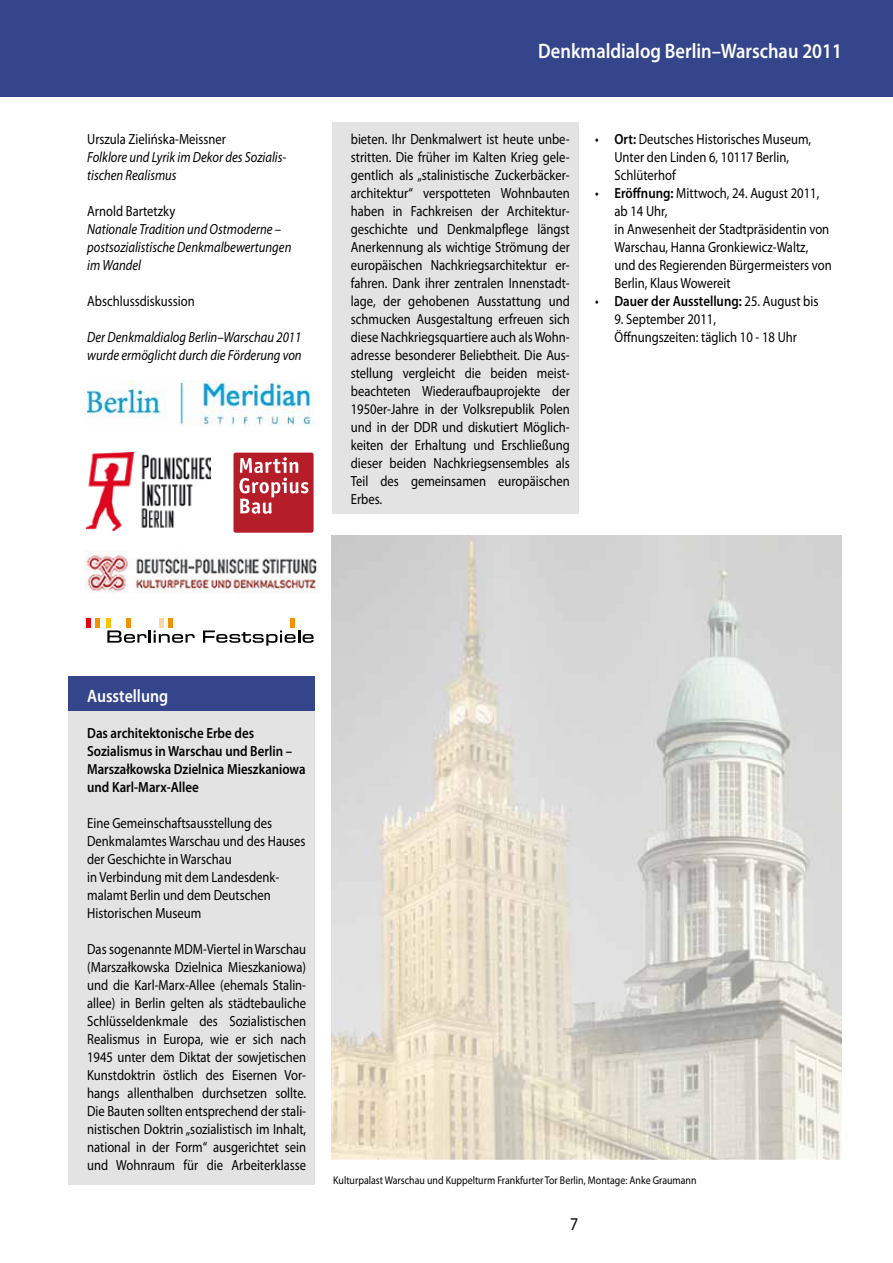
<style>
.page{position:relative;width:893px;height:1263px;background:#fff}
.page>*{position:absolute;margin:0;border:0;box-sizing:border-box;transform-origin:0 0}
.Überschrift{font:600 21px "Myriad Pro";color:#fff;scale:.88 1}
.t1{font:600 18px "Myriad Pro";color:#fff;scale:.88 1}
.t2{font:18px "Myriad Pro";color:#000;scale:.88 1}
.Fließtext_deutsch_Fl{font:14.7px/18px "Myriad Pro";color:#000;scale:.86 1}
.Fließtext_deutsch_Fl-2{font:italic 14.7px/18px "Myriad Pro";color:#000;scale:.86 1}
.Fließtext_deutsch_Fl-3{font:600 14.7px/18px "Myriad Pro";color:#000;scale:.88 1}
.Bildunterschrift{font:11.25px "Myriad Pro";color:#000;scale:.88 1}
.s1{font-weight:600}
.s2{font-weight:400}
</style>
<div class="page">
<div style="left:68px;top:696px;width:247px;height:488px;background:#e3e3e3"></div>
<div style="left:68px;top:677px;width:247px;height:34px;background:#35458b"></div>
<div style="left:332px;top:122px;width:246px;height:392px;background:#e3e3e3"></div>
<div style="left:0;top:0;width:893px;height:97px;background:#35458b"></div>
<img style="left:88px;top:380px;width:226px;height:47px">
<img style="left:87px;top:453px;width:123px;height:78px">
<svg style="left:106px;top:618px;width:89px;height:25px"></svg>
<svg style="left:87px;top:618px;width:13px;height:9px"></svg>
<div style="left:168px;top:618px;width:5px;height:9px;background:#f39100"></div>
<div style="left:159px;top:618px;width:5px;height:9px;background:#fcd5a5"></div>
<svg style="left:203px;top:618px;width:111px;height:28px"></svg>
<div style="left:233px;top:453px;width:81px;height:80px;background:#b51d28;border-radius:2px"></div>
<svg style="left:239px;top:457px;width:69px;height:57px"></svg>
<img style="left:86px;top:552px;width:232px;height:41px">
<img style="left:332px;top:535px;width:510px;height:624px">
<p class="Fließtext_deutsch_Fl" style="left:87px;top:130px;width:163px">Urszula Zielińska-Meissner</p>
<p class="Fließtext_deutsch_Fl-2" style="left:87px;top:148px;width:233px">Folklore und Lyrik im Dekor des Sozialis&shy;tischen Realismus</p>
<p class="Fließtext_deutsch_Fl" style="left:87px;top:202px;width:104px">Arnold Bartetzky</p>
<p class="Fließtext_deutsch_Fl-2" style="left:87px;top:220px;width:227px">Nationale Tradition und Ostmoderne –</p>
<p class="Fließtext_deutsch_Fl-2" style="left:87px;top:238px;width:239px">postsozialistische Denkmalbewertungen</p>
<p class="Fließtext_deutsch_Fl-2" style="left:87px;top:256px;width:64px">im Wandel</p>
<p class="Fließtext_deutsch_Fl" style="left:87px;top:292px;width:127px">Abschlussdiskussion</p>
<p class="Fließtext_deutsch_Fl-2" style="left:87px;top:328px;width:251px">Der Denkmaldialog Berlin–Warschau 2011 wurde ermöglicht durch die Förderung von</p>
<p class="Überschrift" style="left:538px;top:37px;width:347px">Denkmaldialog Berlin–Warschau 2011</p>
<p class="Fließtext_deutsch_Fl" style="left:351px;top:130px;width:256px;text-align:justify">bieten. Ihr Denkmalwert ist heute unbe&shy;stritten. Die früher im Kalten Krieg gele&shy;gentlich als „stalinistische Zuckerbäcker&shy;architektur“ verspotteten Wohnbauten haben in Fachkreisen der Architektur-</p>
<p class="Fließtext_deutsch_Fl" style="left:351px;top:220px;width:256px">geschichte und Denkmalpflege längst</p>
<p class="Fließtext_deutsch_Fl" style="left:351px;top:238px;width:256px;text-align:justify">Anerkennung als wichtige Strömung der europäischen Nachkriegsarchitektur er&shy;fahren. Dank ihrer zentralen Innenstadt&shy;lage, der gehobenen Ausstattung und schmucken Ausgestaltung erfreuen sich</p>
<p class="Fließtext_deutsch_Fl" style="left:351px;top:328px;width:256px;text-align:justify">diese Nachkriegsquartiere auch als Wohn&shy;adresse besonderer Beliebtheit. Die Aus&shy;stellung vergleicht die beiden meist-</p>
<p class="Fließtext_deutsch_Fl" style="left:351px;top:382px;width:256px;text-align:justify">beachteten Wiederaufbauprojekte der 1950er-Jahre in der Volksrepublik Polen und in der DDR und diskutiert Möglich&shy;keiten der Erhaltung und Erschließung dieser beiden Nachkriegsensembles als Teil des gemeinsamen europäischen Erbes.</p>
<p class="Fließtext_deutsch_Fl" style="left:595px;top:130px;width:253px;text-align:center">• <span class="s1">Ort:</span> Deutsches Historisches Museum,<br>Unter den Linden 6, 10117 Berlin,</p>
<p class="Fließtext_deutsch_Fl" style="left:614px;top:166px;width:73px">Schlüterhof</p>
<p class="Fließtext_deutsch_Fl" style="left:614px;top:184px;width:240px;text-indent:-19px">• <span class="s1">Eröffnung:</span> Mittwoch, 24. August 2011, ab 14 Uhr,</p>
<p class="Fließtext_deutsch_Fl" style="left:614px;top:220px;width:251px">in Anwesenheit der Stadtpräsidentin von<br>Warschau, Hanna Gronkiewicz-Waltz,</p>
<p class="Fließtext_deutsch_Fl" style="left:614px;top:256px;width:254px">und des Regierenden Bürgermeisters von<br>Berlin, Klaus Wowereit</p>
<p class="Fließtext_deutsch_Fl-3" style="left:595px;top:292px;width:255px"><span class="s2">•</span> Dauer der Ausstellung: <span class="s2">25. August bis</span></p>
<p class="Fließtext_deutsch_Fl" style="left:614px;top:310px;width:120px">9. September 2011,</p>
<p class="Fließtext_deutsch_Fl" style="left:614px;top:328px;width:214px">Öffnungszeiten: täglich 10 - 18 Uhr</p>
<p class="t1" style="left:87px;top:685px;width:94px">Ausstellung</p>
<p class="Fließtext_deutsch_Fl-3" style="left:87px;top:724px;width:191px">Das architektonische Erbe des</p>
<p class="Fließtext_deutsch_Fl-3" style="left:87px;top:742px;width:250px">Sozialismus in Warschau und Berlin –<br>Marszałkowska Dzielnica Mieszkaniowa und Karl-Marx-Allee</p>
<p class="Fließtext_deutsch_Fl" style="left:87px;top:814px;width:255px">Eine Gemeinschaftsausstellung des<br>Denkmalamtes Warschau und des Hauses der Geschichte in Warschau</p>
<p class="Fließtext_deutsch_Fl" style="left:87px;top:868px;width:225px">in Verbindung mit dem Landesdenk&shy;malamt Berlin und dem Deutschen</p>
<p class="Fließtext_deutsch_Fl" style="left:87px;top:904px;width:134px">Historischen Museum</p>
<p class="Fließtext_deutsch_Fl" style="left:87px;top:940px;width:256px;text-align:justify">Das sogenannte MDM-Viertel in Warschau (Marszałkowska Dzielnica Mieszkaniowa) und die Karl-Marx-Allee (ehemals Stalin-</p>
<p class="Fließtext_deutsch_Fl" style="left:87px;top:994px;width:256px">allee) in Berlin gelten als städtebauliche<br>Schlüsseldenkmale des Sozialistischen</p>
<p class="Fließtext_deutsch_Fl" style="left:87px;top:1030px;width:256px;text-align:justify">Realismus in Europa, wie er sich nach 1945 unter dem Diktat der sowjetischen Kunstdoktrin östlich des Eisernen Vor&shy;hangs allenthalben durchsetzen sollte.<br>Die Bauten sollten entsprechend der stali&shy;nistischen Doktrin „sozialistisch im Inhalt, national in der Form“ ausgerichtet sein und Wohnraum für die Arbeiterklasse</p>
<p class="Bildunterschrift" style="left:333px;top:1173px;width:414px">Kulturpalast Warschau und Kuppelturm Frankfurter Tor Berlin, Montage: Anke Graumann</p>
<p class="t2" style="left:570px;top:1213px;width:11px">7</p>
</div>
